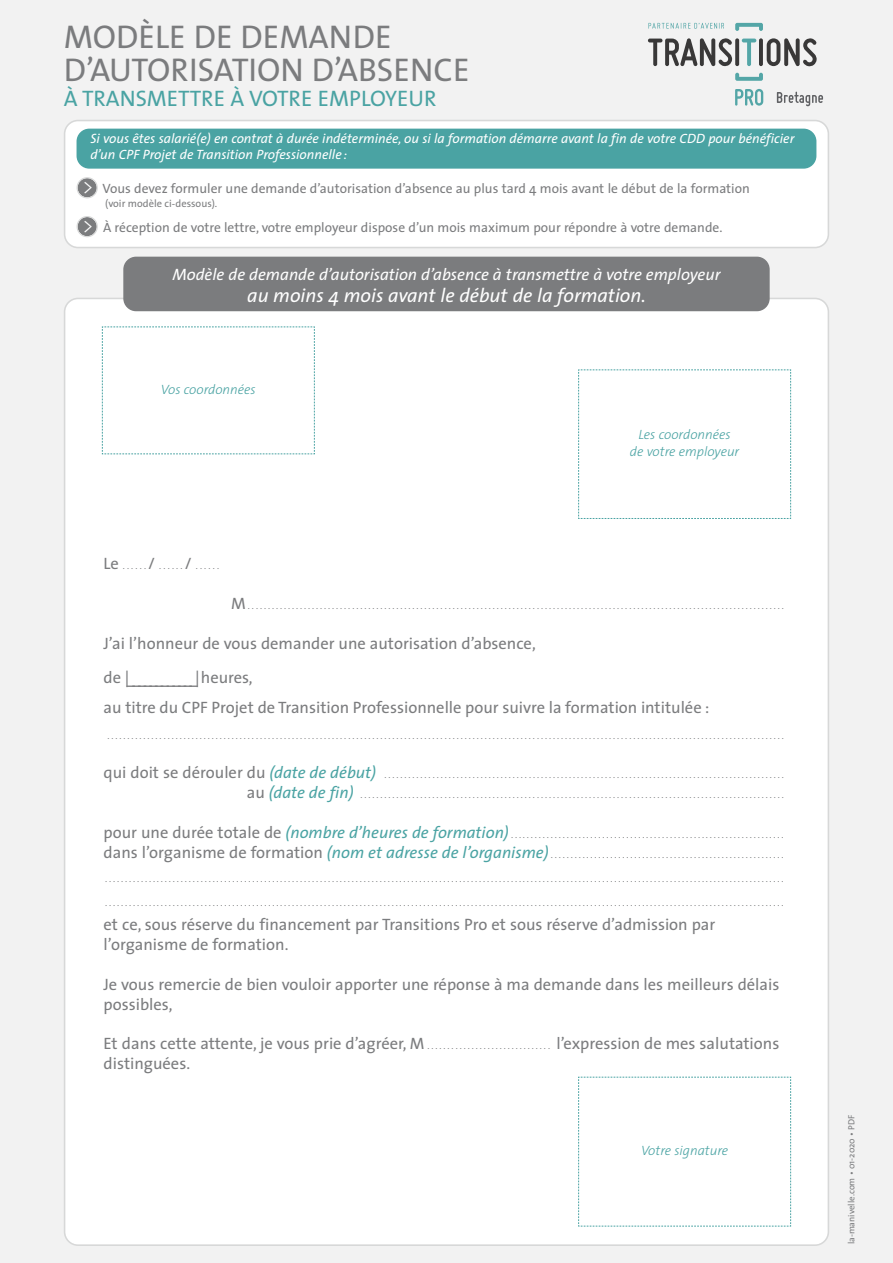
<style>
.page{position:relative;width:893px;height:1263px;background:#f2f2f2}
.page>*{position:absolute;margin:0;border:0;box-sizing:border-box;transform-origin:0 0}
.t1{font:33px/33px "The Sans";color:#7b7c7e}
.t2{font:22.5px "The Sans";color:#4aa3a3}
.t3{font:italic 19.5px "The Sans";color:#fff}
.t4{font:16.5px/19.8px "The Sans";color:#7b7c7e}
.t5{font:italic 16.5px "The Sans";color:#fff}
.t6{font:13.5px "The Sans";color:#7b7c7e}
.t7{font:italic 13.5px/16.2px "The Sans";color:#fff}
.t8{font:italic 300 13.5px/16.2px "The Sans";color:#4aa3a3;text-align:center}
.t9{font:10.5px "The Sans";color:#7b7c7e}
.t10{font:9px/19.8px "The Sans";color:#7b7c7e;text-align:right}
.t11{font:italic 9px/19.8px "The Sans";color:#7b7c7e}
.s1{font-weight:300;font-size:21px;color:#fff}
.s2{font-size:16.5px}
.s3{font-style:italic;font-size:16.5px;color:#4aa3a3}
.s4{font-style:normal;font-size:16.5px}
.s5{font-size:16.5px;color:#4aa3a3}
.s6{font-size:9px}
</style>
<div class="page">
<div style="left:64px;top:298px;width:765px;height:948px;background:#fff"></div>
<div style="left:64px;top:120px;width:765px;height:128px;background:#fff"></div>
<svg style="left:77px;top:177px;width:21px;height:21px"></svg>
<svg style="left:77px;top:216px;width:21px;height:21px"></svg>
<div style="left:77px;top:129px;width:739px;height:40px;background:#4aa3a3;border-radius:13px"></div>
<div style="left:123px;top:257px;width:647px;height:54px;background:#7b7c7e;border-radius:13px"></div>
<div style="left:578px;top:1076px;width:213px;height:151px;background:#fff"></div>
<div style="left:102px;top:326px;width:213px;height:129px;background:#fff"></div>
<div style="left:578px;top:369px;width:213px;height:150px;background:#fff"></div>
<svg style="left:735px;top:89px;width:28px;height:17px"></svg>
<svg style="left:735px;top:23px;width:28px;height:8px"></svg>
<svg style="left:735px;top:73px;width:28px;height:8px"></svg>
<svg style="left:742px;top:39px;width:14px;height:27px"></svg>
<svg style="left:648px;top:38px;width:84px;height:28px"></svg>
<svg style="left:735px;top:38px;width:4px;height:28px"></svg>
<hr style="left:759px;top:38px;width:4px;height:28px;background:#393838;border-radius:2px">
<svg style="left:767px;top:38px;width:50px;height:29px"></svg>
<svg style="left:777px;top:92px;width:46px;height:14px"></svg>
<svg style="left:648px;top:23px;width:76px;height:6px"></svg>
<h1 class="t1" style="left:64px;top:23px;width:407px">MODÈLE DE DEMANDE<br>D’AUTORISATION D’ABSENCE</h1>
<h2 class="t2" style="left:64px;top:89px;width:374px">À TRANSMETTRE À VOTRE EMPLOYEUR</h2>
<h3 class="t7" style="left:90px;top:131px;width:705px">Si vous êtes salarié(e) en contrat à durée indéterminée, ou si la formation démarre avant la fin de votre CDD pour bénéficier d’un CPF Projet de Transition Professionnelle :</h3>
<h3 class="t6" style="left:83px;top:183px;width:668px"><span class="s1">&gt;</span> Vous devez formuler une demande d’autorisation d’absence au plus tard 4 mois avant le début de la formation</h3>
<p class="t9" style="left:105px;top:200px;width:114px">(voir modèle ci-dessous).</p>
<h3 class="t6" style="left:83px;top:222px;width:641px"><span class="s1">&gt;</span> À réception de votre lettre, votre employeur dispose d’un mois maximum pour répondre à votre demande.</h3>
<h3 class="t5" style="left:172px;top:268px;width:550px">Modèle de demande d’autorisation d’absence à transmettre à votre employeur</h3>
<h3 class="t3" style="left:247px;top:288px;width:400px">au moins 4 mois avant le début de la formation.</h3>
<h3 class="t8" style="left:161px;top:382px;width:96px">Vos coordonnées</h3>
<p class="t10" style="left:104px;top:557px;width:117px"><span class="s2">Le</span> ......<span class="s2">/</span> ......<span class="s2">/</span> ......</p>
<h3 class="t8" style="left:630px;top:428px;width:111px">Les coordonnées<br>de votre employeur</h3>
<p class="t10" style="left:231px;top:597px;width:554px"><span class="s2">M</span> . . . . . . . . . . . . . . . . . . . . . . . . . . . . . . . . . . . . . . . . . . . . . . . . . . . . . . . . . . . . . . . . . . . . . . . . . . . . . . . . . . . . . . . . . . . . . . . . . . . . . . . . . . . . . . . . . . . . . . . . . . . . . . . . . . . . . .</p>
<h3 class="t4" style="left:104px;top:628px;width:434px;line-height:34.2px">J’ai l’honneur de vous demander une autorisation d’absence, de|</h3>
<h3 class="t4" style="left:127px;top:677px;width:72px">––––––––––––</h3>
<h3 class="t4" style="left:104px;top:664px;width:607px;line-height:30.6px;text-indent:92px">|heures,<br>au titre du CPF Projet de Transition Professionnelle pour suivre la formation intitulée :</h3>
<p class="t10" style="left:107px;top:727px;width:678px">. . . . . . . . . . . . . . . . . . . . . . . . . . . . . . . . . . . . . . . . . . . . . . . . . . . . . . . . . . . . . . . . . . . . . . . . . . . . . . . . . . . . . . . . . . . . . . . . . . . . . . . . . . . . . . . . . . . . . . . . . . . . . . . . . . . . . . . . . . . . . . . . . . . . . . . . . . . . . . . . . . . . . . . . .</p>
<p class="t10" style="left:104px;top:766px;width:682px"><span class="s2">qui doit se dérouler du</span> <span class="s3">(date de début)</span> . . . . . . . . . . . . . . . . . . . . . . . . . . . . . . . . . . . . . . . . . . . . . . . . . . . . . . . . . . . . . . . . . . . . . . . . . . . . . . . . . . . . . . . . . . . . . . . . . . . . <span class="s2">au</span> <span class="s3">(date de fin)</span> . . . . . . . . . . . . . . . . . . . . . . . . . . . . . . . . . . . . . . . . . . . . . . . . . . . . . . . . . . . . . . . . . . . . . . . . . . . . . . . . . . . . . . . . . . . . . . . . . . . . . . . . . .</p>
<p class="t11" style="left:104px;top:826px;width:682px"><span class="s4">pour une durée totale de</span> <span class="s5">(nombre d’heures de formation)</span> . . . . . . . . . . . . . . . . . . . . . . . . . . . . . . . . . . . . . . . . . . . . . . . . . . . . . . . . . . . . . . . . . . . . . <span class="s4">dans l’organisme de formation</span> <span class="s5">(nom et adresse de l’organisme)</span> . . . . . . . . . . . . . . . . . . . . . . . . . . . . . . . . . . . . . . . . . . . . . . . . . . . . . . . . . . .</p>
<p class="t11" style="left:106px;top:869px;width:680px">. . . . . . . . . . . . . . . . . . . . . . . . . . . . . . . . . . . . . . . . . . . . . . . . . . . . . . . . . . . . . . . . . . . . . . . . . . . . . . . . . . . . . . . . . . . . . . . . . . . . . . . . . . . . . . . . . . . . . . . . . . . . . . . . . . . . . . . . . . . . . . . . . . . . . . . . . . . . . . . . . . . . . . . . . . .</p>
<p class="t11" style="left:106px;top:893px;width:680px">. . . . . . . . . . . . . . . . . . . . . . . . . . . . . . . . . . . . . . . . . . . . . . . . . . . . . . . . . . . . . . . . . . . . . . . . . . . . . . . . . . . . . . . . . . . . . . . . . . . . . . . . . . . . . . . . . . . . . . . . . . . . . . . . . . . . . . . . . . . . . . . . . . . . . . . . . . . . . . . . . . . . . . . . . . .</p>
<h3 class="t4" style="left:104px;top:916px;width:613px">et ce, sous réserve du financement par Transitions Pro et sous réserve d’admission par l’organisme de formation.</h3>
<h3 class="t4" style="left:104px;top:976px;width:677px">Je vous remercie de bien vouloir apporter une réponse à ma demande dans les meilleurs délais possibles,</h3>
<h3 class="t4" style="left:104px;top:1035px;width:677px">Et dans cette attente, je vous prie d’agréer, M <span class="s6">. . . . . . . . . . . . . . . . . . . . . . . . . . . . . . .</span> l’expression de mes salutations distinguées.</h3>
<h3 class="t8" style="left:641px;top:1144px;width:89px">Votre signature</h3>
<p class="t10" style="left:842px;top:1244px;width:131px;rotate:-90deg">la-manivelle.com • 01-2020 • PDF</p>
</div>
